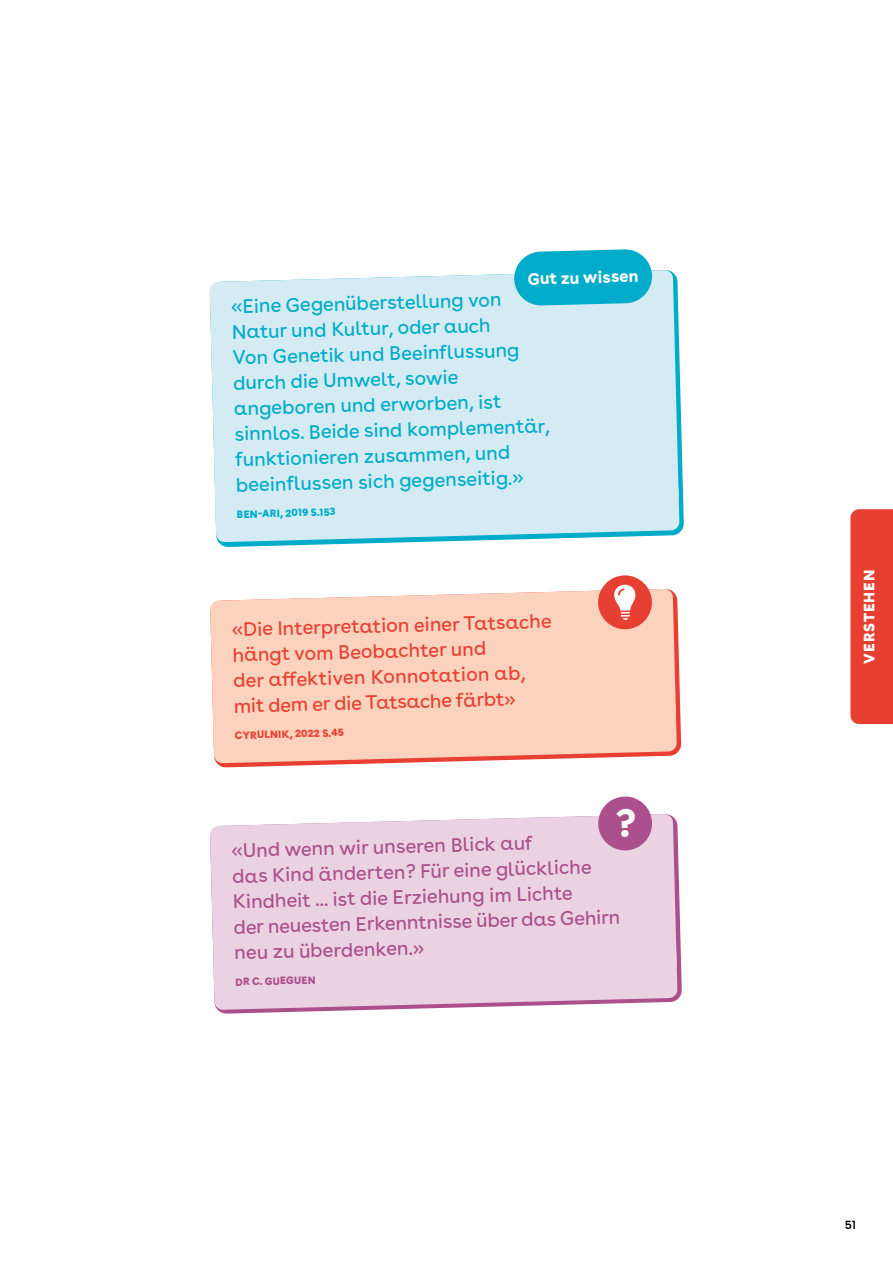
<style>
.page{position:relative;width:893px;height:1263px;background:#fff}
.page>*{position:absolute;margin:0;border:0;box-sizing:border-box;transform-origin:0 0}
.t1{font:19.5px/25.5px "Buenos Aires";color:#00acc9}
.t2{font:19.5px/25.3px "Buenos Aires";color:#ab508d}
.t3{font:19.5px/25.5px "Buenos Aires";color:#e74032}
.t4{font:700 16.5px "Buenos Aires";color:#fff}
.t5{font:900 15px "Buenos Aires";letter-spacing:.06em;color:#fff}
.t6{font:600 12px "Buenos Aires";color:#000}
.t7{font:900 10.5px "Buenos Aires";color:#e74032}
.t8{font:900 10.5px "Buenos Aires";color:#00acc9}
.t9{font:900 10.5px "Buenos Aires";color:#ab508d}
</style>
<div class="page">
<div style="left:850px;top:509px;width:43px;height:215px;background:#e74032"></div>
<svg style="left:216px;top:595px;width:465px;height:172px"></svg>
<div style="left:210px;top:589px;width:466px;height:126px;background:#fbd2bd"></div>
<svg style="left:213px;top:698px;width:464px;height:65px;background:#facbb7"></svg>
<div style="left:598px;top:575px;width:54px;height:55px;background:#e74032;border-radius:50%"></div>
<svg style="left:614px;top:585px;width:22px;height:35px"></svg>
<svg style="left:218px;top:823px;width:464px;height:191px"></svg>
<div style="left:210px;top:814px;width:467px;height:131px;background:#ebd2e3"></div>
<svg style="left:213px;top:945px;width:464px;height:65px;background:#e8cddf"></svg>
<div style="left:598px;top:796px;width:54px;height:55px;background:#ab508d;border-radius:50%"></div>
<svg style="left:218px;top:342px;width:466px;height:205px"></svg>
<div style="left:210px;top:270px;width:469px;height:220px;background:#d4ebf3"></div>
<svg style="left:215px;top:481px;width:464px;height:61px;background:#c7e7f0"></svg>
<svg style="left:514px;top:249px;width:138px;height:57px;background:#1fb5cf"></svg>
<p class="t4" style="left:527px;top:264px;width:112px;rotate:-1deg">Gut zu wissen</p>
<p class="t1" style="left:229px;top:293px;width:317px;rotate:-2deg">«Eine Gegenüberstellung von<br>Natur und Kultur, oder auch<br>Von Genetik und Beeinflussung durch die Umwelt, sowie angeboren und erworben, ist sinnlos. Beide sind komplementär, funktionieren zusammen, und beeinflussen sich gegenseitig.»</p>
<p class="t8" style="left:237px;top:504px;width:100px;rotate:-1deg">BEN-ARI, 2019 S.153</p>
<p class="t3" style="left:231px;top:616px;width:322px;rotate:-2deg">«Die Interpretation einer Tatsache hängt vom Beobachter und<br>der aff ektiven Konnotation ab, mit dem er die Tatsache färbt»</p>
<p class="t7" style="left:235px;top:725px;width:111px;rotate:-1deg">CYRULNIK, 2022 S.45</p>
<p class="t2" style="left:230px;top:837px;width:388px;rotate:-2deg">«Und wenn wir unseren Blick auf<br>das Kind änderten? Für eine glückliche Kindheit ... ist die Erziehung im Lichte<br>der neuesten Erkenntnisse über das Gehirn neu zu überdenken.»</p>
<p class="t9" style="left:235px;top:972px;width:82px;rotate:-1deg">DR C. GUEGUEN</p>
<p class="t5" style="left:856px;top:664px;width:96px;rotate:-90deg">VERSTEHEN</p>
<p class="t6" style="left:845px;top:1214px;width:13px">51</p>
</div>
